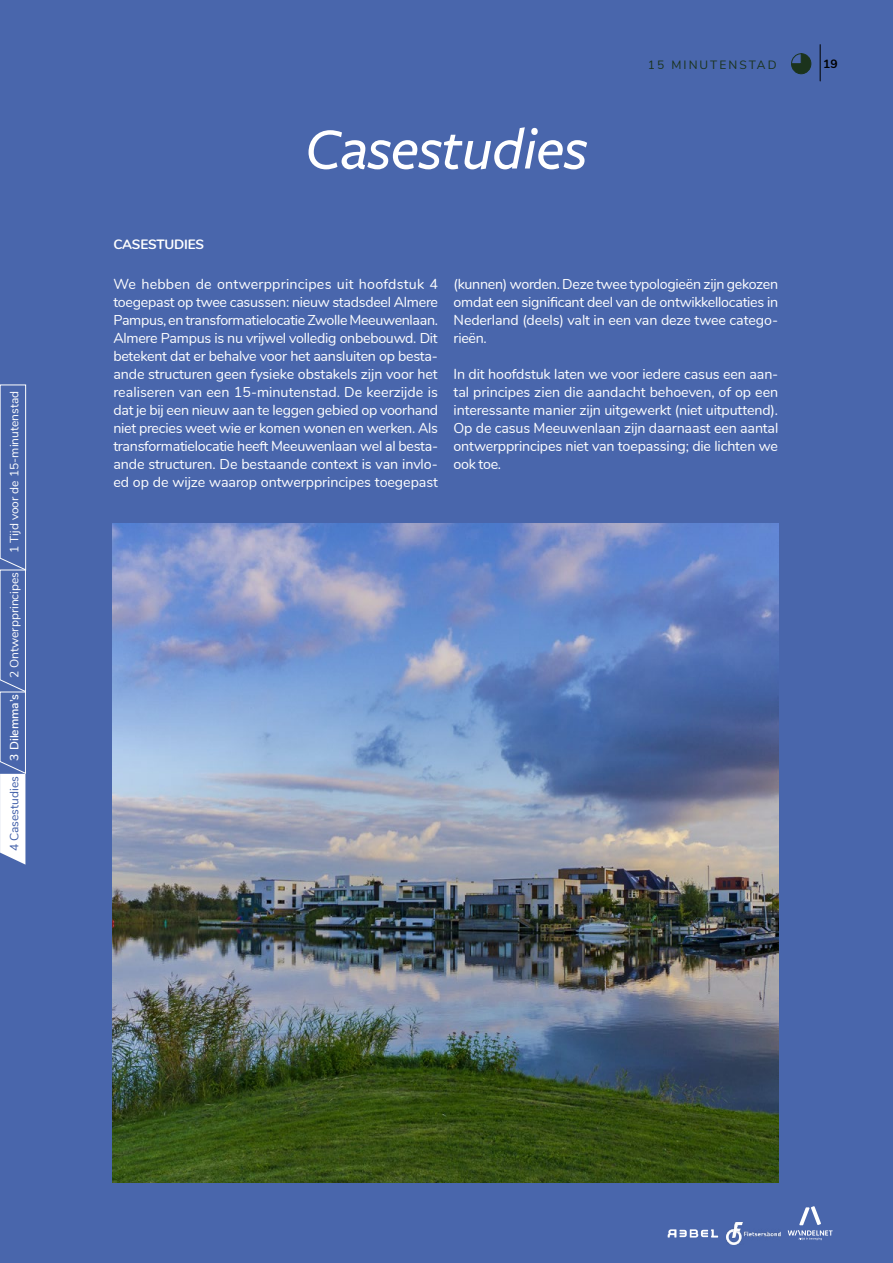
<style>
.page{position:relative;width:893px;height:1263px;background:#4966ac}
.page>*{position:absolute;margin:0;border:0;box-sizing:border-box;transform-origin:0 0}
.t1{font:italic 500 60px "Freight Sans Pro";letter-spacing:-.01em;color:#fff}
.t2{font:14.25px/18px "Nunito";letter-spacing:-.01em;color:#fff;text-align:justify}
.t3{font:700 13.5px "Nunito";letter-spacing:-.015em;color:#fff}
.t4{font:12px "Nunito";color:#fff}
.t5{font:12px "Nunito Sans";letter-spacing:.17em;color:#1b331c}
.t6{font:12px "Nunito";color:#3d5ca7}
.t7{font:600 12px "Nunito";color:#fff}
.t8{font:700 12px "Nunito";color:#000}
</style>
<div class="page">
<img style="left:113px;top:523px;width:665px;height:659px">
<svg style="left:791px;top:53px;width:20px;height:21px"></svg>
<hr style="left:820px;top:45px;width:1px;height:36px;background:#000">
<svg style="left:0;top:385px;width:26px;height:480px"></svg>
<svg style="left:668px;top:1229px;width:50px;height:8px"></svg>
<svg style="left:788px;top:1206px;width:45px;height:34px"></svg>
<img style="left:726px;top:1222px;width:54px;height:22px">
<p class="t4" style="left:5px;top:553px;width:164px;rotate:-90deg">1 Tijd voor de 15-minutenstad</p>
<p class="t4" style="left:5px;top:678px;width:108px;rotate:-90deg">2 Ontwerpprincipes</p>
<p class="t7" style="left:5px;top:761px;width:68px;rotate:-90deg">3 Dilemma’s</p>
<p class="t6" style="left:5px;top:851px;width:77px;rotate:-90deg">4 Casestudies</p>
<h1 class="t1" style="left:305px;top:109px;width:283px">Casestudies</h1>
<p class="t5" style="left:648px;top:56px;width:130px">15 MINUTENSTAD</p>
<p class="t8" style="left:823px;top:55px;width:16px">19</p>
<p class="t3" style="left:113px;top:234px;width:92px">CASESTUDIES</p>
<p class="t2" style="left:113px;top:275px;width:326px">We hebben de ontwerpprincipes uit hoofdstuk 4 toegepast op twee casussen: nieuw stadsdeel Almere Pampus, en transformatielocatie Zwolle Meeuwenlaan.<br>Almere Pampus is nu vrijwel volledig onbebouwd. Dit betekent dat er behalve voor het aansluiten op besta&shy;ande structuren geen fysieke obstakels zijn voor het realiseren van een 15-minutenstad. De keerzijde is dat je bij een nieuw aan te leggen gebied op voorhand niet precies weet wie er komen wonen en werken. Als transformatielocatie heeft Meeuwenlaan wel al besta&shy;ande structuren. De bestaande context is van invlo&shy;ed op de wijze waarop ontwerpprincipes toegepast</p>
<p class="t2" style="left:454px;top:275px;width:326px">(kunnen) worden. Deze twee typologieën zijn gekozen omdat een significant deel van de ontwikkellocaties in Nederland (deels) valt in een van deze twee catego&shy;rieën.</p>
<p class="t2" style="left:454px;top:364px;width:326px">In dit hoofdstuk laten we voor iedere casus een aan&shy;tal principes zien die aandacht behoeven, of op een interessante manier zijn uitgewerkt (niet uitputtend).<br>Op de casus Meeuwenlaan zijn daarnaast een aantal ontwerpprincipes niet van toepassing; die lichten we ook toe.</p>
</div>
